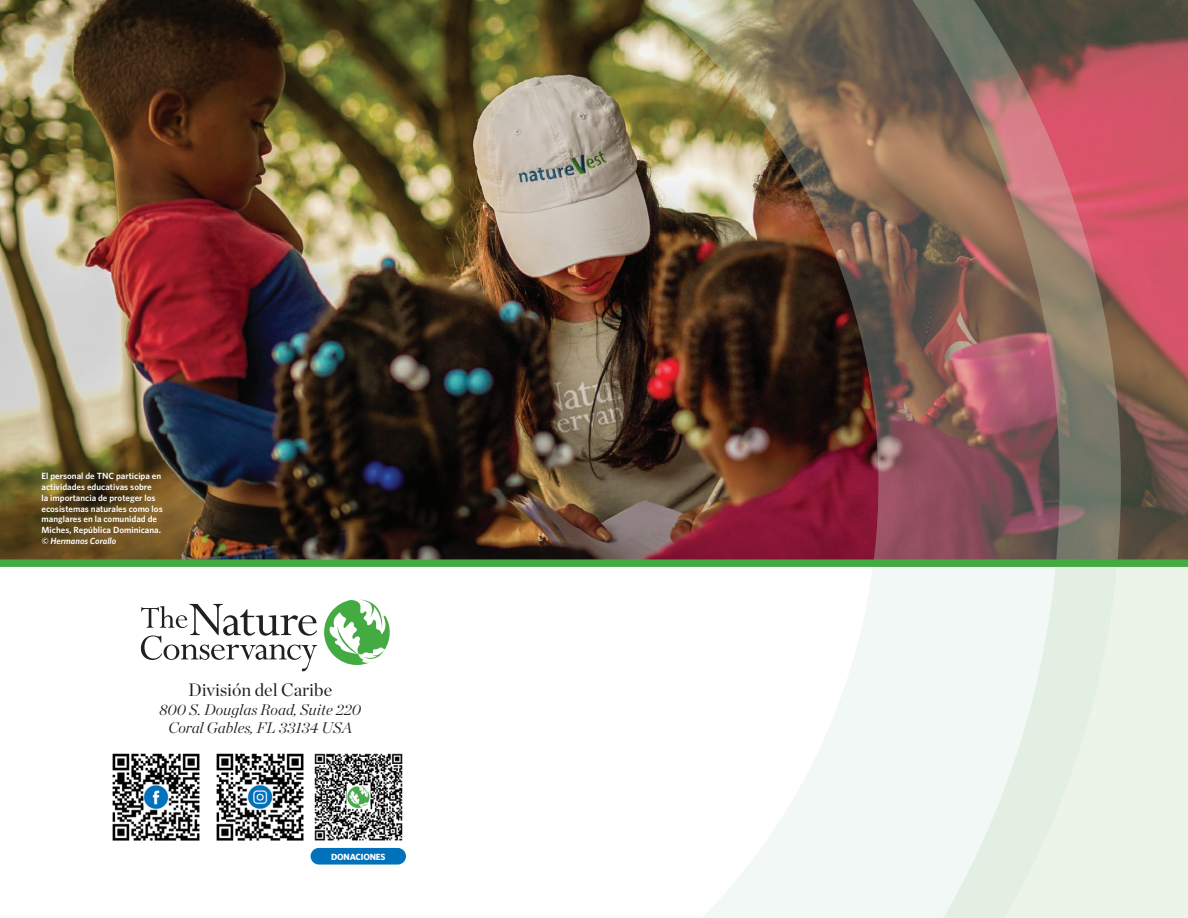
<style>
.page{position:relative;width:1188px;height:918px;background:#fff}
.page>*{position:absolute;margin:0;border:0;box-sizing:border-box;transform-origin:0 0}
.t1{font:18px "Chronicle Display";color:#231f20}
.t2{font:italic 300 15.3px "Chronicle Display";color:#231f20}
.t3{font:600 9px/10.8px "Whitney HTF";color:#fff}
.t4{font:italic 600 9px "Whitney HTF";color:#fff}
.t5{font:700 9px "Whitney HTF";letter-spacing:-.02em;color:#fff}
</style>
<div class="page">
<img style="left:0;top:0;width:613px;height:559px">
<img style="left:613px;top:0;width:281px;height:918px">
<svg style="left:894px;top:0;width:294px;height:918px"></svg>
<div style="left:0;top:559px;width:1188px;height:8px;background:#44aa42"></div>
<div style="left:311px;top:848px;width:95px;height:17px;background:#0072bc;border-radius:8px"></div>
<svg style="left:324px;top:599px;width:66px;height:66px"></svg>
<svg style="left:141px;top:604px;width:176px;height:67px"></svg>
<img style="left:112px;top:753px;width:88px;height:88px">
<img style="left:216px;top:753px;width:88px;height:88px">
<img style="left:314px;top:753px;width:89px;height:88px">
<p class="t3" style="left:42px;top:470px;width:123px">El personal de TNC participa en actividades educativas sobre<br>la importancia de proteger los ecosistemas naturales como los manglares en la comunidad de<br>Miches, República Dominicana.</p>
<p class="t4" style="left:42px;top:535px;width:76px">© Hermanos Corallo</p>
<p class="t1" style="left:188px;top:676px;width:145px">División del Caribe</p>
<p class="t2" style="left:159px;top:697px;width:203px">800 S. Douglas Road, Suite 220</p>
<p class="t2" style="left:168px;top:716px;width:185px">Coral Gables, FL 33134 USA</p>
<p class="t5" style="left:331px;top:851px;width:56px">DONACIONES</p>
</div>
